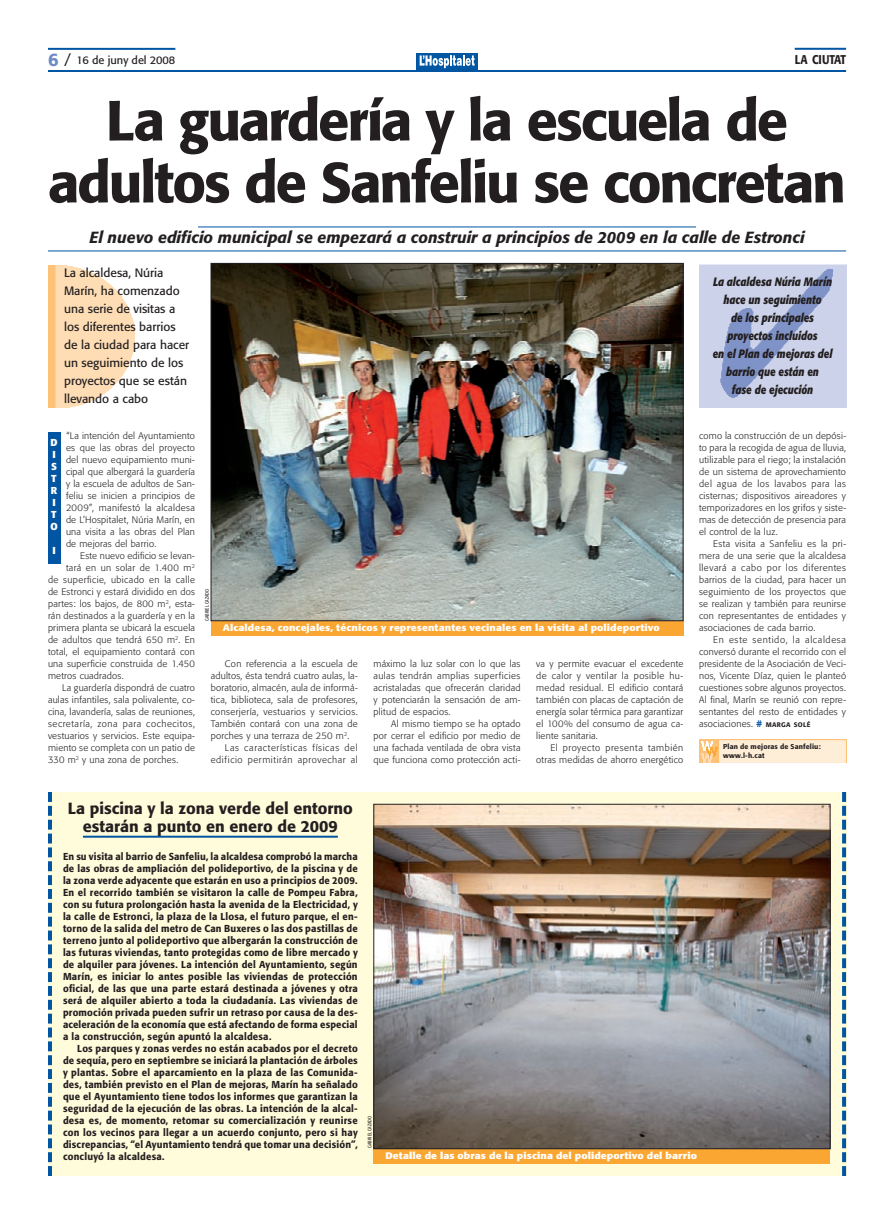
<style>
.page{position:relative;width:893px;height:1220px;background:#fff}
.page>*{position:absolute;margin:0;border:0;box-sizing:border-box;transform-origin:0 0}
.títol_54_59{font:500 56px/62px "Formata";letter-spacing:-.04em;color:#231f20;text-align:center}
.subtítol_5cols{font:italic 500 16px "Formata";color:#231f20}
.títol_despiece{font:500 16px/18px "Formata";color:#231f20;text-align:center}
.capçalera_parell{font:500 12.6px "Formata";color:#231f20;scale:.85 1}
.entradeta_destacat{font:12px/18px "Formata";color:#231f20}
.text_atenció{font:italic 700 12px/18px "Formata";color:#231f20;text-align:center;scale:.8 1}
.t1{font:11px "Formata";color:#231f20}
.text_despiece_1a{font:500 10px/12px "Formata";letter-spacing:.02em;color:#231f20;scale:.95 1}
.text_despiece{font:500 10px/12px "Formata";letter-spacing:.02em;color:#231f20;text-align:justify;scale:.95 1}
.text_barri_esport{font:700 10px "Formata";color:#fff}
.text{font:300 9.4px/12px "Formata";letter-spacing:.025em;color:#231f20;text-align:justify}
.text_1a{font:300 9.4px/12px "Formata";letter-spacing:.025em;color:#231f20;text-align:justify}
.peus_de_foto{font:700 9.4px "Formata";letter-spacing:.01em;color:#fff;scale:1.1 1}
.text-2{font:300 9.4px/12px "Formata";letter-spacing:.065em;color:#231f20;text-align:right}
.text_internet_petit{font:500 7px "Formata";letter-spacing:.02em;color:#231f20}
.nom_fotògraf{font:5px "Formata";letter-spacing:.02em;color:#231f20;scale:.8 1}
.s1{font-size:14px}
.s2{font-weight:500;color:#0155a2}
.s3{font-weight:500;font-size:6.6px}
</style>
<div class="page">
<div style="left:416px;top:54px;width:62px;height:16px;background:#0157a1"></div>
<svg style="left:420px;top:55px;width:55px;height:13px"></svg>
<hr style="left:48px;top:70px;width:798px;height:2px;background:#0155a2">
<hr style="left:48px;top:48px;width:127px;height:2px;background:#0155a2">
<hr style="left:795px;top:48px;width:51px;height:2px;background:#0155a2">
<hr style="left:198px;top:226px;width:498px;height:1px;background:#0155a2">
<hr style="left:48px;top:250px;width:798px;height:1px;background:#0155a2">
<div style="left:48px;top:432px;width:12px;height:132px;background:#0155a2"></div>
<img style="left:48px;top:265px;width:87px;height:143px">
<div style="left:48px;top:792px;width:798px;height:384px;background:#fffcdc"></div>
<svg style="left:48px;top:792px;width:4px;height:384px"></svg>
<svg style="left:842px;top:792px;width:4px;height:384px"></svg>
<hr style="left:83px;top:836px;width:255px;height:2px;background:#0155a2">
<div style="left:374px;top:1149px;width:456px;height:15px;background:#faa633"></div>
<img style="left:376px;top:806px;width:452px;height:341px">
<div style="left:374px;top:804px;width:456px;height:345px;border:1px solid #231f20"></div>
<div style="left:211px;top:621px;width:472px;height:15px;background:#faa633"></div>
<img style="left:213px;top:265px;width:468px;height:354px">
<img style="left:699px;top:264px;width:147px;height:144px">
<img style="left:699px;top:739px;width:147px;height:24px">
<p class="t1" style="left:64px;top:53px;width:113px"><span class="s1">/</span> 16 de juny del 2008</p>
<p class="capçalera_parell" style="left:795px;top:52px;width:62px">la ciutat</p>
<p class="títol_54_59" style="left:48px;top:89px;width:799px">La guardería y la escuela de adultos de Sanfeliu se concretan</p>
<p class="subtítol_5cols" style="left:89px;top:228px;width:717px">El nuevo edificio municipal se empezará a construir a principios de 2009 en la calle de Estronci</p>
<p class="entradeta_destacat" style="left:64px;top:264px;width:127px">La alcaldesa, Núria<br>Marín, ha comenzado una serie de visitas a los diferentes barrios de la ciudad para hacer un seguimiento de los proyectos que se están llevando a cabo</p>
<p class="text_1a" style="left:66px;top:430px;width:131px">“La intención del Ayuntamiento es que las obras del proyecto del nuevo equipamiento muni&shy;cipal que albergará la guardería y la escuela de adultos de San&shy;feliu se inicien a principios de 2009”, manifestó la alcaldesa de L’Hospitalet, Núria Marín, en una visita a las obras del Plan de mejoras del barrio.</p>
<p class="text" style="left:80px;top:550px;width:116px">Este nuevo edificio se levan-</p>
<p class="text" style="left:66px;top:562px;width:131px">tará en un solar de 1.400 m<sup>2</sup></p>
<p class="text" style="left:48px;top:574px;width:148px">de superficie, ubicado en la calle</p>
<p class="text" style="left:48px;top:586px;width:148px">de Estronci y estará dividido en dos</p>
<p class="text" style="left:48px;top:598px;width:149px">partes: los bajos, de 800 m<sup>2</sup>, esta-</p>
<p class="text" style="left:48px;top:610px;width:148px">rán destinados a la guardería y en la</p>
<p class="text" style="left:48px;top:622px;width:148px">primera planta se ubicará la escuela</p>
<p class="text" style="left:48px;top:634px;width:149px">de adultos que tendrá 650 m<sup>2</sup>. En</p>
<p class="text" style="left:48px;top:646px;width:148px">total, el equipamiento contará con</p>
<p class="text" style="left:48px;top:658px;width:148px">una superficie construida de 1.450</p>
<p class="text" style="left:48px;top:670px;width:77px">metros cuadrados.</p>
<p class="text" style="left:48px;top:682px;width:149px;text-indent:14px">La guardería dispondrá de cuatro aulas infantiles, sala polivalente, co&shy;cina, lavandería, salas de reuniones, secretaría, zona para cochecitos, vestuarios y servicios. Este equipa&shy;miento se completa con un patio de 330 m<sup>2</sup> y una zona de porches.</p>
<p class="text_barri_esport" style="left:50px;top:436px;width:9px">D</p>
<p class="text_barri_esport" style="left:52px;top:448px;width:5px">I</p>
<p class="text_barri_esport" style="left:51px;top:460px;width:7px">S</p>
<p class="text_barri_esport" style="left:51px;top:472px;width:7px">T</p>
<p class="text_barri_esport" style="left:51px;top:484px;width:8px">R</p>
<p class="text_barri_esport" style="left:52px;top:496px;width:5px">I</p>
<p class="text_barri_esport" style="left:51px;top:508px;width:7px">T</p>
<p class="text_barri_esport" style="left:50px;top:520px;width:9px">O</p>
<p class="text_barri_esport" style="left:52px;top:544px;width:5px">I</p>
<p class="nom_fotògraf" style="left:204px;top:621px;width:42px;rotate:-90deg">gabriel cazado</p>
<p class="peus_de_foto" style="left:223px;top:622px;width:399px">Alcaldesa, concejales, técnicos y representantes vecinales en la visita al polideportivo</p>
<p class="text" style="left:211px;top:658px;width:149px;text-indent:14px">Con referencia a la escuela de adultos, ésta tendrá cuatro aulas, la&shy;boratorio, almacén, aula de informá&shy;tica, biblioteca, sala de profesores, conserjería, vestuarios y servicios.<br>También contará con una zona de porches y una terraza de 250 m<sup>2</sup>.</p>
<p class="text-2" style="left:211px;top:742px;width:149px">Las características físicas del edificio permitirán aprovechar al</p>
<p class="text" style="left:374px;top:658px;width:149px">máximo la luz solar con lo que las aulas tendrán amplias superficies acristaladas que ofrecerán claridad y potenciarán la sensación de am&shy;plitud de espacios.</p>
<p class="text" style="left:374px;top:718px;width:149px;text-indent:18px">Al mismo tiempo se ha optado por cerrar el edificio por medio de una fachada ventilada de obra vista que funciona como protección acti-</p>
<p class="text" style="left:536px;top:658px;width:149px">va y permite evacuar el excedente de calor y ventilar la posible hu&shy;medad residual. El edificio contará también con placas de captación de energía solar térmica para garantizar el 100% del consumo de agua ca&shy;liente sanitaria.</p>
<p class="text" style="left:536px;top:742px;width:148px;text-align:right">El proyecto presenta también otras medidas de ahorro energético</p>
<p class="títol_despiece" style="left:68px;top:799px;width:286px">La piscina y la zona verde del entorno estarán a punto en enero de 2009</p>
<p class="text_atenció" style="left:713px;top:272px;width:151px">La alcaldesa Núria Marín hace un seguimiento<br>de los principales proyectos incluidos<br>en el Plan de mejoras del barrio que están en<br>fase de ejecución</p>
<p class="text" style="left:699px;top:430px;width:149px">como la construcción de un depósi&shy;to para la recogida de agua de lluvia, utilizable para el riego; la instalación de un sistema de aprovechamiento del agua de los lavabos para las cisternas; dispositivos aireadores y temporizadores en los grifos y siste&shy;mas de detección de presencia para el control de la luz.</p>
<p class="text" style="left:699px;top:538px;width:149px;text-indent:14px">Esta visita a Sanfeliu es la pri&shy;mera de una serie que la alcaldesa llevará a cabo por los diferentes barrios de la ciudad, para hacer un seguimiento de los proyectos que se realizan y también para reunirse con representantes de entidades y asociaciones de cada barrio.</p>
<p class="text" style="left:699px;top:634px;width:149px;text-indent:14px">En este sentido, la alcaldesa conversó durante el recorrido con el presidente de la Asociación de Veci&shy;nos, Vicente Díaz, quien le plan-teó cuestiones sobre algunos proyectos.<br>Al final, Marín se reunió con repre&shy;sentantes del resto de entidades y asociaciones. <span class="s2">#</span> <span class="s3">marga solé</span></p>
<p class="text_internet_petit" style="left:723px;top:742px;width:99px">Plan de mejoras de Sanfeliu:</p>
<p class="text_internet_petit" style="left:723px;top:751px;width:43px">www.l-h.cat</p>
<p class="text_despiece_1a" style="left:63px;top:850px;width:312px">En su visita al barrio de Sanfeliu, la alcaldesa comprobó la marcha de las obras de ampliación del polideportivo, de la piscina y de la zona verde adyacente que estarán en uso a principios de 2009.<br>En el recorrido también se visitaron la calle de Pompeu Fabra, con su futura prolongación hasta la avenida de la Electricidad, y la calle de Estronci, la plaza de la Llosa, el futuro parque, el en&shy;torno de la salida del metro de Can Buxeres o las dos pastillas de terreno junto al polideportivo que albergarán la construcción de las futuras viviendas, tanto protegidas como de libre mercado y de alquiler para jóvenes. La intención del Ayuntamiento, según Marín, es iniciar lo antes posible las viviendas de protección oficial, de las que una parte estará destinada a jóvenes y otra será de alquiler abierto a toda la ciudadanía. Las viviendas de promoción privada pueden sufrir un retraso por causa de la des&shy;aceleración de la economía que está afectando de forma especial a la construcción, según apuntó la alcaldesa.</p>
<p class="text_despiece" style="left:63px;top:1042px;width:312px;text-indent:14px">Los parques y zonas verdes no están acabados por el decreto de sequía, pero en septiembre se iniciará la plantación de árboles y plantas. Sobre el aparcamiento en la plaza de las Comunida&shy;des, también previsto en el Plan de mejoras, Marín ha señalado que el Ayuntamiento tiene todos los informes que garantizan la seguridad de la ejecución de las obras. La intención de la alcal&shy;desa es, de momento, retomar su comercialización y reunirse con los vecinos para llegar a un acuerdo conjunto, pero si hay discrepancias, “el Ayuntamiento tendrá que tomar una decisión”, concluyó la alcaldesa.</p>
<p class="nom_fotògraf" style="left:367px;top:1148px;width:42px;rotate:-90deg">gabriel cazado</p>
<p class="peus_de_foto" style="left:386px;top:1150px;width:285px">Detalle de las obras de la piscina del polideportivo del barrio</p>
</div>
